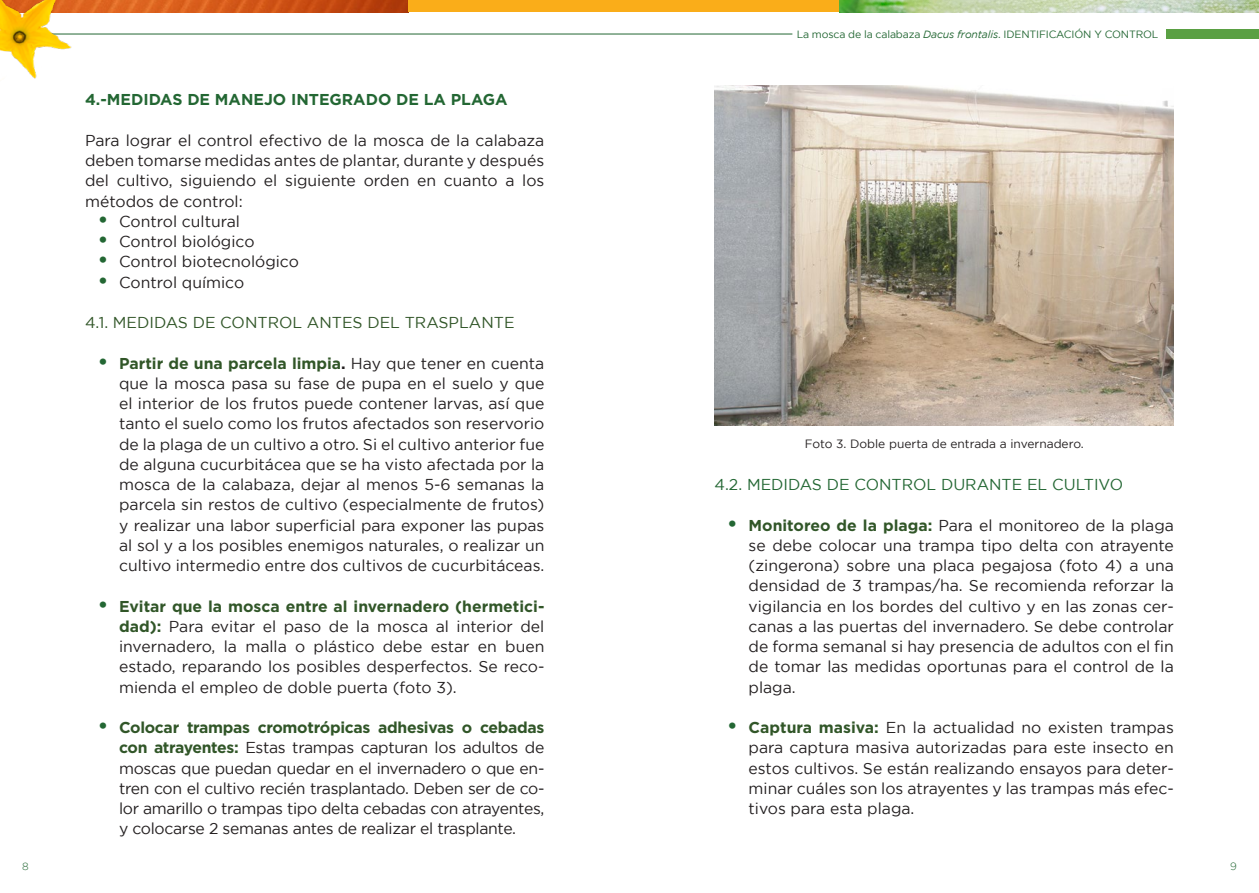
<style>
.page{position:relative;width:1259px;height:893px;background:#fff}
.page>*{position:absolute;margin:0;border:0;box-sizing:border-box;transform-origin:0 0}
.t1{font:15.75px/20.2px "Gotham";color:#231f20;text-align:justify}
.subpunto{font:15.75px "Gotham";color:#315628}
.puntos{font:700 15.75px "Gotham";color:#236733}
.subpunto-2{font:15.75px "Gotham";color:#236733}
.pies_de_fotos{font:12px "Gotham";color:#231f20}
.t2{font:10.5px "Gotham";letter-spacing:-.015em;color:#236733}
.t3{font:300 10.5px "Gotham";color:#236733}
.s1{font-weight:700;font-size:21px;color:#236733}
.s2{font-size:21px;color:#236733}
.s3{font-weight:700;color:#315628}
.s4{font-weight:700}
.s5{font-style:italic}
</style>
<div class="page">
<img style="left:714px;top:85px;width:460px;height:341px">
<hr style="left:0;top:34px;width:792px;height:1px;background:#236733">
<div style="left:1166px;top:30px;width:93px;height:9px;background:#5aa043"></div>
<img style="left:84px;top:0;width:324px;height:12px">
<div style="left:408px;top:0;width:432px;height:12px;background:#faad19"></div>
<img style="left:840px;top:0;width:419px;height:12px">
<img style="left:0;top:0;width:84px;height:79px">
<p class="puntos" style="left:85px;top:91px;width:424px">4.-MEDIDAS DE MANEJO INTEGRADO DE LA PLAGA</p>
<p class="t1" style="left:85px;top:130px;width:461px">Para lograr el control efectivo de la mosca de la calabaza deben tomarse medidas antes de plantar, durante y después del cultivo, siguiendo el siguiente orden en cuanto a los métodos de control:</p>
<p class="t1" style="left:98px;top:211px;width:144px"><span class="s1">•</span><span class="s2">•</span> Control cultural</p>
<p class="t1" style="left:98px;top:231px;width:158px"><span class="s1">•</span><span class="s2">•</span> Control biológico</p>
<p class="t1" style="left:98px;top:251px;width:202px"><span class="s1">•</span><span class="s2">•</span> Control biotecnológico</p>
<p class="t1" style="left:98px;top:272px;width:148px"><span class="s1">•</span><span class="s2">•</span> Control químico</p>
<p class="subpunto" style="left:85px;top:314px;width:431px">4.1. MEDIDAS DE CONTROL ANTES DEL TRASPLANTE</p>
<p class="t1" style="left:119px;top:353px;width:427px;text-indent:-21px"><span class="s1">••</span> <span class="s3">Partir de una parcela limpia</span><span class="s4">.</span> Hay que tener en cuenta que la mosca pasa su fase de pupa en el suelo y que el interior de los frutos puede contener larvas, así que tanto el suelo como los frutos afectados son reservorio de la plaga de un cultivo a otro. Si el cultivo anterior fue de alguna cucurbitácea que se ha visto afectada por la mosca de la calabaza, dejar al menos 5-6 semanas la parcela sin restos de cultivo (especialmente de frutos) y realizar una labor superficial para exponer las pupas al sol y a los posibles enemigos naturales, o realizar un cultivo intermedio entre dos cultivos de cucurbitáceas.</p>
<p class="t1" style="left:119px;top:596px;width:427px;text-indent:-21px"><span class="s1">••</span> <span class="s3">Evitar que la mosca entre al invernadero (hermetici&shy;dad):</span> Para evitar el paso de la mosca al interior del invernadero, la malla o plástico debe estar en buen estado, reparando los posibles desperfectos. Se reco&shy;mienda el empleo de doble puerta (foto 3).</p>
<p class="t1" style="left:119px;top:717px;width:427px;text-indent:-21px"><span class="s1">••</span> <span class="s3">Colocar trampas cromotrópicas adhesivas o cebadas con atrayentes:</span> Estas trampas capturan los adultos de moscas que puedan quedar en el invernadero o que en&shy;tren con el cultivo recién trasplantado. Deben ser de co&shy;lor amarillo o trampas tipo delta cebadas con atrayentes, y colocarse 2 semanas antes de realizar el trasplante.</p>
<p class="t2" style="left:796px;top:28px;width:363px">La mosca de la calabaza <span class="s5">Dacus frontalis</span>. IDENTIFICACIÓN Y CONTROL</p>
<p class="pies_de_fotos" style="left:804px;top:437px;width:281px">Foto 3. Doble puerta de entrada a invernadero.</p>
<p class="subpunto-2" style="left:714px;top:476px;width:410px">4.2. MEDIDAS DE CONTROL DURANTE EL CULTIVO</p>
<p class="t1" style="left:748px;top:515px;width:427px;text-indent:-21px"><span class="s1">••</span> <span class="s3">Monitoreo de la plaga:</span> Para el monitoreo de la plaga se debe colocar una trampa tipo delta con atrayente (zingerona) sobre una placa pegajosa (foto 4) a una densidad de 3 trampas/ha. Se recomienda reforzar la vigilancia en los bordes del cultivo y en las zonas cer&shy;canas a las puertas del invernadero. Se debe controlar de forma semanal si hay presencia de adultos con el fin de tomar las medidas oportunas para el control de la plaga.</p>
<p class="t1" style="left:748px;top:717px;width:427px;text-indent:-21px"><span class="s1">••</span> <span class="s3">Captura masiva:</span> En la actualidad no existen trampas para captura masiva autorizadas para este insecto en estos cultivos. Se están realizando ensayos para deter&shy;minar cuáles son los atrayentes y las trampas más efec&shy;tivos para esta plaga.</p>
<p class="t3" style="left:22px;top:861px;width:8px">8</p>
<p class="t3" style="left:1230px;top:861px;width:8px">9</p>
</div>
